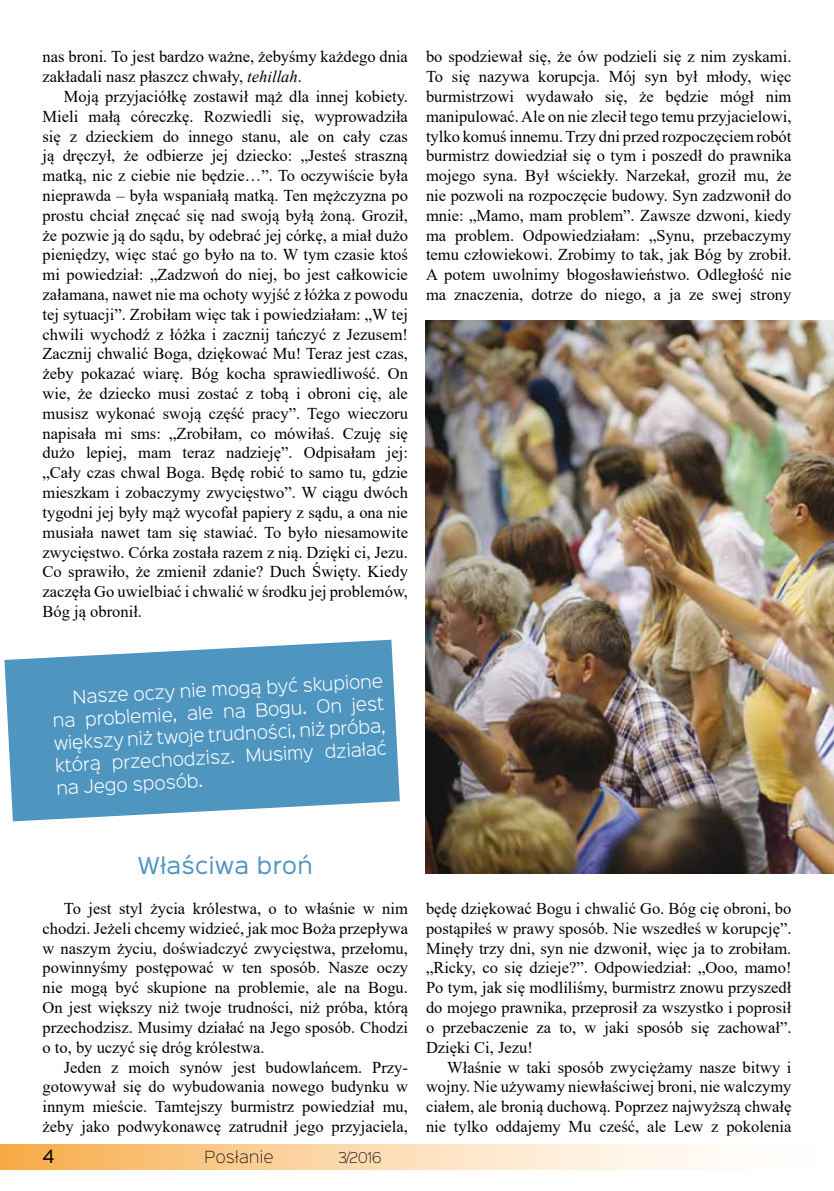
<style>
.page{position:relative;width:834px;height:1191px;background:#fff}
.page>*{position:absolute;margin:0;border:0;box-sizing:border-box;transform-origin:0 0}
.t1{font:21px "Sinkin Sans 400";letter-spacing:.025em;color:#4e95c0}
.t2{font:16.5px/19.8px "Times New Roman";color:#000;text-align:justify}
.t3{font:300 16.5px/22.5px "Sinkin Sans 300";color:#fff;text-align:justify}
.t4{font:16.5px "Sinkin Sans 400";color:#000}
.t5{font:15px "Sinkin Sans 200 X Light";color:#000}
.t6{font:13.5px "Sinkin Sans 200 X Light";color:#000}
.s1{font-style:italic}
</style>
<div class="page">
<img style="left:425px;top:321px;width:408px;height:553px">
<svg style="left:4px;top:639px;width:396px;height:182px;background:#68a4c9"></svg>
<svg style="left:0;top:1144px;width:715px;height:25px;background:#fbd7a9"></svg>
<p class="t2" style="left:43px;top:46px;width:367px">nas broni. To jest bardzo ważne, żebyśmy każdego dnia zakładali nasz płaszcz chwały, <span class="s1">tehillah</span>.</p>
<p class="t2" style="left:43px;top:86px;width:367px;text-indent:21px">Moją przyjaciółkę zostawił mąż dla innej kobiety.<br>Mieli małą córeczkę. Rozwiedli się, wyprowadziła się z dzieckiem do innego stanu, ale on cały czas ją dręczył, że odbierze jej dziecko: „Jesteś straszną matką, nic z ciebie nie będzie…”. To oczywiście była nieprawda – była wspaniałą matką. Ten mężczyzna po prostu chciał znęcać się nad swoją byłą żoną. Groził, że pozwie ją do sądu, by odebrać jej córkę, a miał dużo pieniędzy, więc stać go było na to. W tym czasie ktoś mi powiedział: „Zadzwoń do niej, bo jest całkowicie załamana, nawet nie ma ochoty wyjść z łóżka z powodu tej sytuacji”. Zrobiłam więc tak i powiedziałam: „W tej chwili wychodź z łóżka i zacznij tańczyć z Jezusem!<br>Zacznij chwalić Boga, dziękować Mu! Teraz jest czas, żeby pokazać wiarę. Bóg kocha sprawiedliwość. On wie, że dziecko musi zostać z tobą i obroni cię, ale musisz wykonać swoją część pracy”. Tego wieczoru napisała mi sms: „Zrobiłam, co mówiłaś. Czuję się dużo lepiej, mam teraz nadzieję”. Odpisałam jej: „Cały czas chwal Boga. Będę robić to samo tu, gdzie mieszkam i zobaczymy zwycięstwo”. W ciągu dwóch tygodni jej były mąż wycofał papiery z sądu, a ona nie musiała nawet tam się stawiać. To było niesamowite zwycięstwo. Córka została razem z nią. Dzięki ci, Jezu.<br>Co sprawiło, że zmienił zdanie? Duch Święty. Kiedy zaczęła Go uwielbiać i chwalić w środku jej problemów, Bóg ją obronił.</p>
<p class="t2" style="left:426px;top:46px;width:367px">bo spodziewał się, że ów podzieli się z nim zyskami.<br>To się nazywa korupcja. Mój syn był młody, więc burmistrzowi wydawało się, że będzie mógł nim manipulować. Ale on nie zlecił tego temu przyjacielowi, tylko komuś innemu. Trzy dni przed rozpoczęciem robót burmistrz dowiedział się o tym i poszedł do prawnika mojego syna. Był wściekły. Narzekał, groził mu, że nie pozwoli na rozpoczęcie budowy. Syn zadzwonił do mnie: „Mamo, mam problem”. Zawsze dzwoni, kiedy ma problem. Odpowiedziałam: „Synu, przebaczymy temu człowiekowi. Zrobimy to tak, jak Bóg by zrobił.<br>A potem uwolnimy błogosławieństwo. Odległość nie ma znaczenia, dotrze do niego, a ja ze swej strony</p>
<p class="t3" style="left:51px;top:685px;width:334px;text-indent:21px;rotate:-3deg">Nasze oczy nie mogą być skupione na problemie, ale na Bogu. On jest większy niż twoje trudności, niż próba, którą przechodzisz. Musimy działać na Jego sposób.</p>
<p class="t1" style="left:138px;top:848px;width:176px">Właściwa broń</p>
<p class="t2" style="left:43px;top:898px;width:367px;text-indent:21px">To jest styl życia królestwa, o to właśnie w nim chodzi. Jeżeli chcemy widzieć, jak moc Boża przepływa w naszym życiu, doświadczyć zwycięstwa, przełomu, powinnyśmy postępować w ten sposób. Nasze oczy nie mogą być skupione na problemie, ale na Bogu.<br>On jest większy niż twoje trudności, niż próba, którą przechodzisz. Musimy działać na Jego sposób. Chodzi o to, by uczyć się dróg królestwa.</p>
<p class="t2" style="left:43px;top:1056px;width:367px;text-indent:21px">Jeden z moich synów jest budowlańcem. Przy&shy;gotowywał się do wybudowania nowego budynku w innym mieście. Tamtejszy burmistrz powiedział mu, żeby jako podwykonawcę zatrudnił jego przyjaciela,</p>
<p class="t4" style="left:42px;top:1142px;width:13px">4</p>
<p class="t5" style="left:204px;top:1144px;width:71px">Posłanie</p>
<p class="t6" style="left:338px;top:1146px;width:45px">3/2016</p>
<p class="t2" style="left:426px;top:898px;width:367px">będę dziękować Bogu i chwalić Go. Bóg cię obroni, bo postąpiłeś w prawy sposób. Nie wszedłeś w korupcję”.<br>Minęły trzy dni, syn nie dzwonił, więc ja to zrobiłam. „Ricky, co się dzieje?”. Odpowiedział: „Ooo, mamo!<br>Po tym, jak się modliliśmy, burmistrz znowu przyszedł do mojego prawnika, przeprosił za wszystko i poprosił o przebaczenie za to, w jaki sposób się zachował”.<br>Dzięki Ci, Jezu!</p>
<p class="t2" style="left:426px;top:1056px;width:367px;text-indent:21px">Właśnie w taki sposób zwyciężamy nasze bitwy i wojny. Nie używamy niewłaściwej broni, nie walczymy ciałem, ale bronią duchową. Poprzez najwyższą chwałę nie tylko oddajemy Mu cześć, ale Lew z pokolenia</p>
</div>
